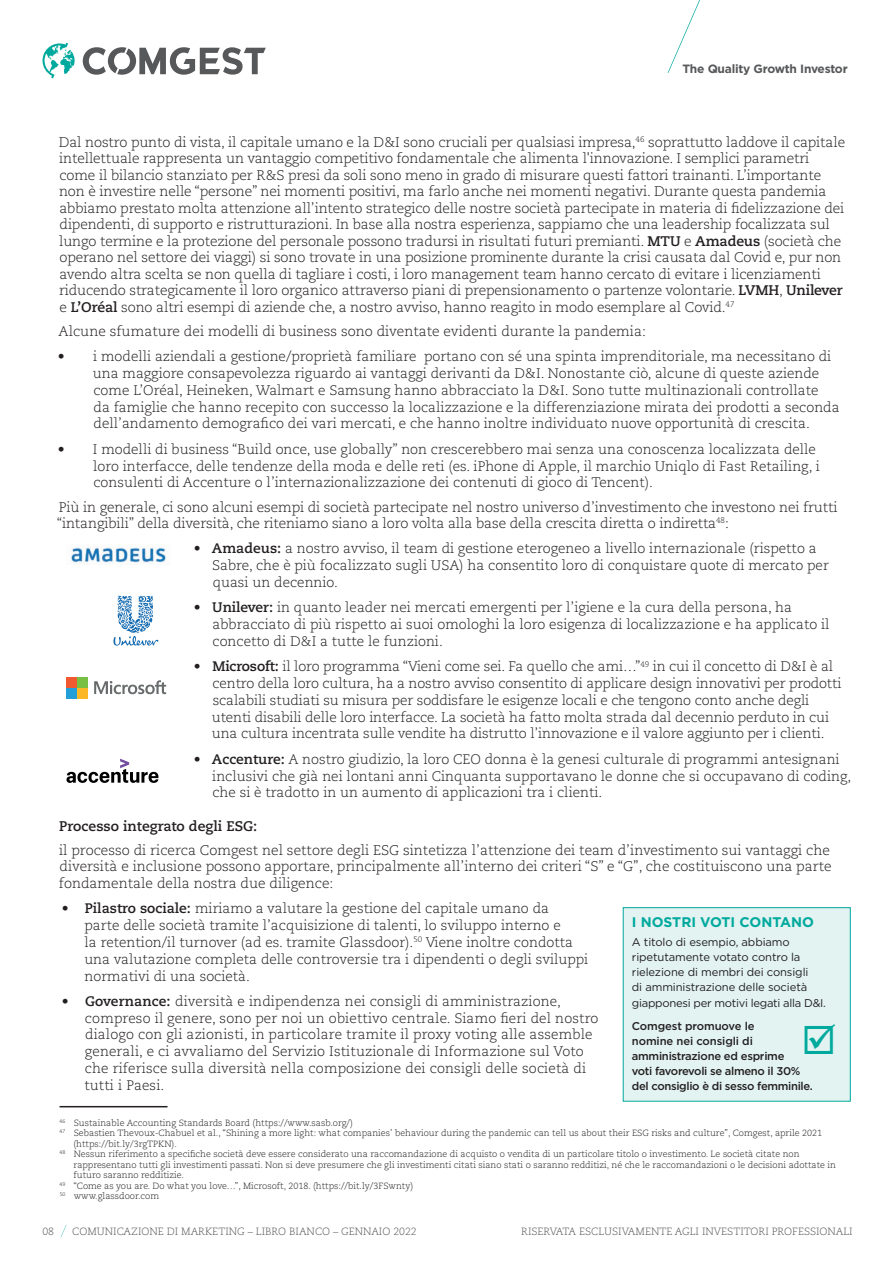
<style>
.page{position:relative;width:893px;height:1263px;background:#fff}
.page>*{position:absolute;margin:0;border:0;box-sizing:border-box;transform-origin:0 0}
.t1{font:300 13.95px/16.5px "Caecilia LT Pro 45";letter-spacing:-.01em;color:#231f20}
.t2{font:700 13.95px "Caecilia LT Pro 75";color:#231f20}
.t3{font:700 13.95px "Gotham";color:#00a99d}
.t4{font:300 13.8px/16.8px "Caecilia LT Pro 45";color:#231f20}
.t5{font:700 12px "Gotham";letter-spacing:-.02em;color:#57585a}
.t6{font:11.25px/15px "Gotham";letter-spacing:-.01em;color:#231f20}
.t7{font:500 11.25px/15px "Gotham";letter-spacing:-.03em;color:#231f20}
.t8{font:300 10.5px "Caecilia LT Pro 45";color:#57585a}
.t9{font:300 9px "Caecilia LT Pro 45";color:#231f20}
.s1{font-family:"Caecilia LT Pro 75";font-weight:700}
</style>
<div class="page">
<svg style="left:668px;top:0;width:32px;height:73px"></svg>
<svg style="left:61px;top:1225px;width:5px;height:12px"></svg>
<svg style="left:83px;top:47px;width:183px;height:28px"></svg>
<svg style="left:43px;top:43px;width:32px;height:35px"></svg>
<hr style="left:60px;top:1106px;width:108px;height:1px;background:#231f20">
<svg style="left:113px;top:596px;width:45px;height:50px"></svg>
<img style="left:71px;top:545px;width:96px;height:19px">
<svg style="left:67px;top:759px;width:91px;height:24px"></svg>
<svg style="left:94px;top:680px;width:72px;height:14px"></svg>
<div style="left:67px;top:677px;width:10px;height:10px;background:#f15a31"></div>
<div style="left:78px;top:677px;width:10px;height:10px;background:#77c042"></div>
<div style="left:67px;top:688px;width:10px;height:10px;background:#239ed9"></div>
<div style="left:78px;top:688px;width:10px;height:10px;background:#fcb727"></div>
<div style="left:623px;top:908px;width:227px;height:193px;background:#e2f3f2"></div>
<p class="t5" style="left:682px;top:61px;width:167px">The Quality Growth Investor</p>
<p class="t1" style="left:59px;top:133px;width:788px">Dal nostro punto di vista, il capitale umano e la D&amp;I sono cruciali per qualsiasi impresa,<sup>46</sup> soprattutto laddove il capitale intellettuale rappresenta un vantaggio competitivo fondamentale che alimenta l'innovazione. I semplici parametri come il bilancio stanziato per R&amp;S presi da soli sono meno in grado di misurare questi fattori trainanti. L’importante non è investire nelle “persone” nei momenti positivi, ma farlo anche nei momenti negativi. Durante questa pandemia abbiamo prestato molta attenzione all’intento strategico delle nostre società partecipate in materia di fidelizzazione dei dipendenti, di supporto e ristrutturazioni. In base alla nostra esperienza, sappiamo che una leadership focalizzata sul lungo termine e la protezione del personale possono tradursi in risultati futuri premianti. <span class="s1">MTU</span> e <span class="s1">Amadeus</span> (società che operano nel settore dei viaggi) si sono trovate in una posizione prominente durante la crisi causata dal Covid e, pur non avendo altra scelta se non quella di tagliare i costi, i loro management team hanno cercato di evitare i licenziamenti riducendo strategicamente il loro organico attraverso piani di prepensionamento o partenze volontarie. <span class="s1">LVMH</span>, <span class="s1">Unilever </span>e <span class="s1">L’Oréal</span> sono altri esempi di aziende che, a nostro avviso, hanno reagito in modo esemplare al Covid.<sup>47</sup></p>
<p class="t1" style="left:59px;top:323px;width:589px">Alcune sfumature dei modelli di business sono diventate evidenti durante la pandemia:</p>
<p class="t4" style="left:93px;top:348px;width:748px;text-indent:-35px">• i modelli aziendali a gestione/proprietà familiare portano con sé una spinta imprenditoriale, ma necessitano di una maggiore consapevolezza riguardo ai vantaggi derivanti da D&amp;I. Nonostante ciò, alcune di queste aziende come L’Oréal, Heineken, Walmart e Samsung hanno abbracciato la D&amp;I. Sono tutte multinazionali controllate<br>da famiglie che hanno recepito con successo la localizzazione e la differenziazione mirata dei prodotti a seconda dell’andamento demografico dei vari mercati, e che hanno inoltre individuato nuove opportunità di crescita.</p>
<p class="t4" style="left:93px;top:440px;width:728px;text-indent:-35px">• I modelli di business “Build once, use globally” non crescerebbero mai senza una conoscenza localizzata delle loro interfacce, delle tendenze della moda e delle reti (es. iPhone di Apple, il marchio Uniqlo di Fast Retailing, i consulenti di Accenture o l’internazionalizzazione dei contenuti di gioco di Tencent).</p>
<p class="t1" style="left:57px;top:498px;width:782px">Più in generale, ci sono alcuni esempi di società partecipate nel nostro universo d’investimento che investono nei frutti “intangibili” della diversità, che riteniamo siano a loro volta alla base della crescita diretta o indiretta<sup>48</sup>:</p>
<p class="t4" style="left:212px;top:540px;width:618px;text-indent:-18px">• <span class="s1">Amadeus:</span> a nostro avviso, il team di gestione eterogeneo a livello internazionale (rispetto a<br>Sabre, che è più focalizzato sugli USA) ha consentito loro di conquistare quote di mercato per quasi un decennio.</p>
<p class="t4" style="left:212px;top:599px;width:619px;text-indent:-19px">• <span class="s1">Unilever:</span> in quanto leader nei mercati emergenti per l’igiene e la cura della persona, ha abbracciato di più rispetto ai suoi omologhi la loro esigenza di localizzazione e ha applicato il concetto di D&amp;I a tutte le funzioni.</p>
<p class="t4" style="left:212px;top:658px;width:631px;text-indent:-18px">• <span class="s1">Microsoft:</span> il loro programma “Vieni come sei. Fa quello che ami…”<sup>49</sup> in cui il concetto di D&amp;I è al centro della loro cultura, ha a nostro avviso consentito di applicare design innovativi per prodotti scalabili studiati su misura per soddisfare le esigenze locali e che tengono conto anche degli utenti disabili delle loro interfacce. La società ha fatto molta strada dal decennio perduto in cui una cultura incentrata sulle vendite ha distrutto l’innovazione e il valore aggiunto per i clienti.</p>
<p class="t4" style="left:212px;top:750px;width:640px;text-indent:-19px">• <span class="s1">Accenture:</span> A nostro giudizio, la loro CEO donna è la genesi culturale di programmi antesignani inclusivi che già nei lontani anni Cinquanta supportavano le donne che si occupavano di coding, che si è tradotto in un aumento di applicazioni tra i clienti.</p>
<p class="t2" style="left:59px;top:816px;width:200px">Processo integrato degli ESG:</p>
<p class="t1" style="left:59px;top:842px;width:774px;text-align:justify">il processo di ricerca Comgest nel settore degli ESG sintetizza l’attenzione dei team d’investimento sui vantaggi che diversità e inclusione possono apportare, principalmente all’interno dei criteri “S” e “G”, che costituiscono una parte fondamentale della nostra due diligence:</p>
<p class="t4" style="left:84px;top:900px;width:505px;text-indent:-22px">• <span class="s1">Pilastro sociale:</span> miriamo a valutare la gestione del capitale umano da<br>parte delle società tramite l’acquisizione di talenti, lo sviluppo interno e<br>la retention/il turnover (ad es. tramite Glassdoor).<sup>50</sup> Viene inoltre condotta una valutazione completa delle controversie tra i dipendenti o degli sviluppi normativi di una società.</p>
<p class="t4" style="left:84px;top:992px;width:516px;text-indent:-22px">• <span class="s1">Governance:</span> diversità e indipendenza nei consigli di amministrazione, compreso il genere, sono per noi un obiettivo centrale. Siamo fieri del nostro dialogo con gli azionisti, in particolare tramite il proxy voting alle assemble generali, e ci avvaliamo del Servizio Istituzionale di Informazione sul Voto che riferisce sulla diversità nella composizione dei consigli delle società di tutti i Paesi.</p>
<p class="t9" style="left:60px;top:1117px;width:295px"><sup>46</sup> Sustainable Accounting Standards Board (https://www.sasb.org/)</p>
<p class="t9" style="left:60px;top:1127px;width:764px"><sup>47</sup> Sebastien Thevoux-Chabuel et al., “Shining a more light: what companies’ behaviour during the pandemic can tell us about their ESG risks and culture”, Comgest, aprile 2021</p>
<p class="t9" style="left:73px;top:1138px;width:105px">(https://bit.ly/3rgTPKN).</p>
<p class="t9" style="left:60px;top:1148px;width:741px"><sup>48</sup> Nessun riferimento a specifiche società deve essere considerato una raccomandazione di acquisto o vendita di un particolare titolo o investimento. Le società citate non</p>
<p class="t9" style="left:74px;top:1159px;width:764px">rappresentano tutti gli investimenti passati. Non si deve presumere che gli investimenti citati siano stati o saranno redditizi, né che le raccomandazioni o le decisioni adottate in</p>
<p class="t9" style="left:74px;top:1169px;width:112px">futuro saranno redditizie.</p>
<p class="t9" style="left:60px;top:1180px;width:355px"><sup>49</sup> “Come as you are. Do what you love…”, Microsoft, 2018. (https://bit.ly/3FSwnty)</p>
<p class="t9" style="left:60px;top:1190px;width:101px"><sup>50</sup> www.glassdoor.com</p>
<p class="t3" style="left:632px;top:912px;width:184px">I NOSTRI VOTI CONTANO</p>
<p class="t6" style="left:632px;top:934px;width:178px">A titolo di esempio, abbiamo ripetutamente votato contro la rielezione di membri dei consigli di amministrazione delle società</p>
<p class="t6" style="left:632px;top:995px;width:196px">giapponesi per motivi legati alla D&amp;I.</p>
<p class="t7" style="left:632px;top:1018px;width:182px">Comgest promuove le<br>nomine nei consigli di amministrazione ed esprime<br>voti favorevoli se almeno il 30% del consiglio è di sesso femminile.</p>
<p class="t8" style="left:43px;top:1224px;width:13px">08</p>
<p class="t8" style="left:72px;top:1224px;width:346px">COMUNICAZIONE DI MARKETING – LIBRO BIANCO – GENNAIO 2022</p>
<p class="t8" style="left:521px;top:1224px;width:333px">RISERVATA ESCLUSIVAMENTE AGLI INVESTITORI PROFESSIONALI</p>
</div>
